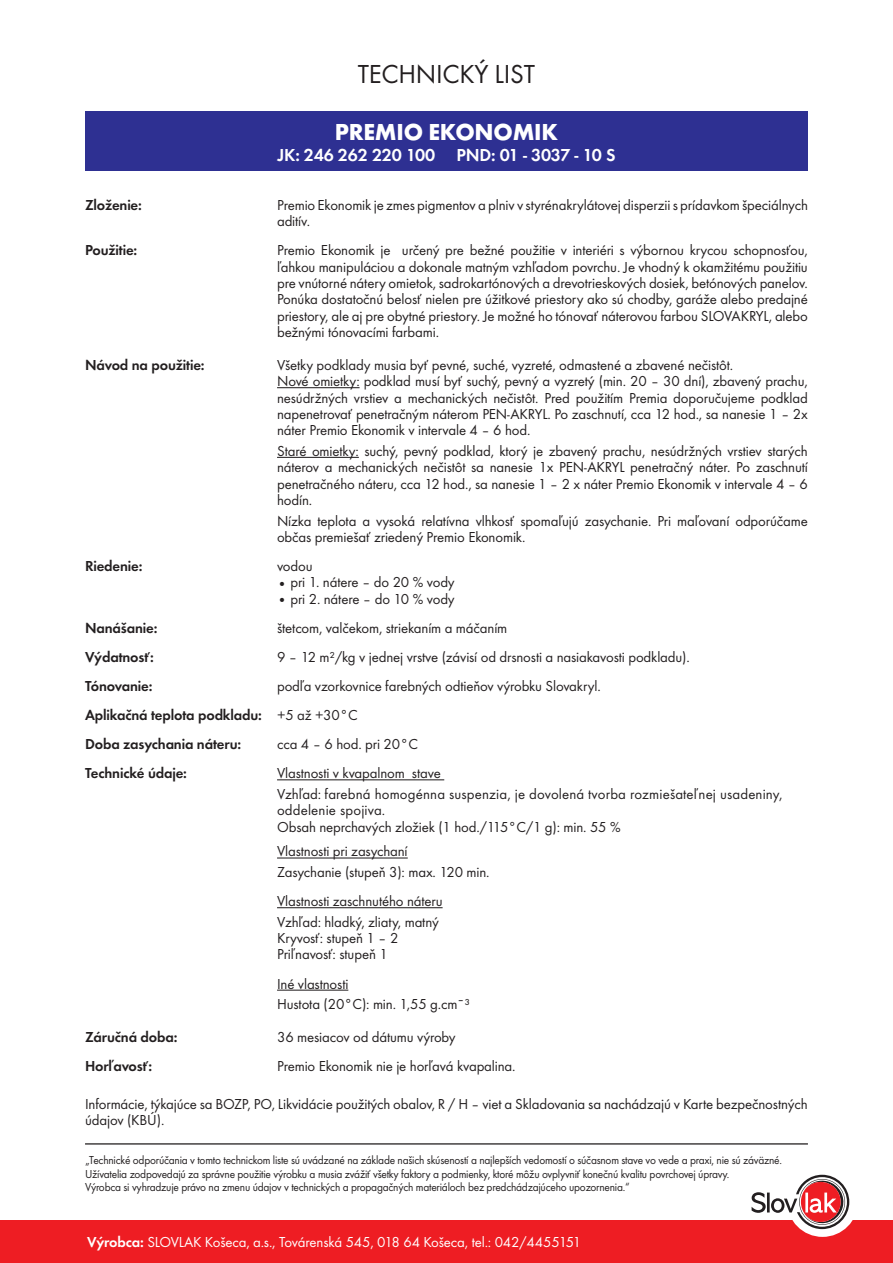
<style>
.page{position:relative;width:893px;height:1263px;background:#fff}
.page>*{position:absolute;margin:0;border:0;box-sizing:border-box;transform-origin:0 0}
.t1{font:27px "Futura TOT";letter-spacing:-.01em;color:#231f20}
.t2{font:700 24px "Futura TOT";letter-spacing:-.01em;color:#fff}
.t3{font:600 18px "Futura TOT";letter-spacing:-.01em;color:#fff}
.t4{font:15px/16.4px "Futura TOT";letter-spacing:-.01em;color:#231f20}
.t5{font:600 15px "Futura TOT";letter-spacing:-.01em;color:#231f20}
.t6{font:15px/20.5px "Futura TOT";letter-spacing:.01em;color:#231f20}
.t7{font:15px "Futura TOT";letter-spacing:-.01em;color:#fff}
.t8{font:12px/13.5px "Futura TOT";letter-spacing:-.02em;color:#231f20;scale:.95 1}
.s1{font-weight:600}
</style>
<div class="page">
<div style="left:85px;top:111px;width:723px;height:60px;background:#2e3092"></div>
<div style="left:0;top:1220px;width:893px;height:43px;background:#ee1d23"></div>
<hr style="left:277px;top:387px;width:83px;height:1px;background:#231f20">
<hr style="left:277px;top:457px;width:82px;height:1px;background:#231f20">
<hr style="left:277px;top:779px;width:167px;height:1px;background:#231f20">
<hr style="left:277px;top:857px;width:131px;height:1px;background:#231f20">
<hr style="left:277px;top:907px;width:166px;height:1px;background:#231f20">
<hr style="left:277px;top:990px;width:71px;height:1px;background:#231f20">
<hr style="left:85px;top:1143px;width:723px;height:1px;background:#231f20">
<div style="left:787px;top:1166px;width:71px;height:71px;background:#fff;border-radius:50%"></div>
<svg style="left:752px;top:1175px;width:97px;height:54px"></svg>
<h1 class="t1" style="left:358px;top:58px;width:179px">TECHNICKÝ LIST</h1>
<h2 class="t2" style="left:335px;top:117px;width:225px">PREMIO EKONOMIK</h2>
<p class="t3" style="left:277px;top:144px;width:339px">JK: 246 262 220 100 PND: 01 - 3037 - 10 S</p>
<p class="t5" style="left:85px;top:196px;width:58px">Zloženie:</p>
<p class="t4" style="left:277px;top:197px;width:532px">Premio Ekonomik je zmes pigmentov a plniv v styrénakrylátovej disperzii s prídavkom špeciálnych aditív.</p>
<p class="t5" style="left:85px;top:241px;width:54px">Použitie:</p>
<p class="t4" style="left:277px;top:242px;width:532px;text-align:justify">Premio Ekonomik je určený pre bežné použitie v interiéri s výbornou krycou schopnosťou, ľahkou manipuláciou a dokonale matným vzhľadom povrchu. Je vhodný k okamžitému použitiu pre vnútorné nátery omietok, sadrokartónových a drevotrieskových dosiek, betónových panelov.<br>Ponúka dostatočnú belosť nielen pre úžitkové priestory ako sú chodby, garáže alebo predajné priestory, ale aj pre obytné priestory. Je možné ho tónovať náterovou farbou SLOVAKRYL, alebo bežnými tónovacími farbami.</p>
<p class="t5" style="left:85px;top:356px;width:121px">Návod na použitie:</p>
<p class="t4" style="left:277px;top:357px;width:532px">Všetky podklady musia byť pevné, suché, vyzreté, odmastené a zbavené nečistôt.<br>Nové omietky: podklad musí byť suchý, pevný a vyzretý (min. 20 – 30 dní), zbavený prachu, nesúdržných vrstiev a mechanických nečistôt. Pred použitím Premia doporučujeme podklad napenetrovať penetračným náterom PEN-AKRYL. Po zaschnutí, cca 12 hod., sa nanesie 1 – 2x náter Premio Ekonomik v intervale 4 – 6 hod.</p>
<p class="t4" style="left:277px;top:443px;width:532px;text-align:justify">Staré omietky: suchý, pevný podklad, ktorý je zbavený prachu, nesúdržných vrstiev starých náterov a mechanických nečistôt sa nanesie 1x PEN-AKRYL penetračný náter. Po zaschnutí penetračného náteru, cca 12 hod., sa nanesie 1 – 2 x náter Premio Ekonomik v intervale 4 – 6 hodín.</p>
<p class="t4" style="left:277px;top:512px;width:532px">Nízka teplota a vysoká relatívna vlhkosť spomaľujú zasychanie. Pri maľovaní odporúčame občas premiešať zriedený Premio Ekonomik.</p>
<p class="t5" style="left:85px;top:557px;width:59px">Riedenie:</p>
<p class="t4" style="left:277px;top:558px;width:37px">vodou</p>
<p class="t4" style="left:277px;top:574px;width:179px">• pri 1. nátere – do 20 % vody</p>
<p class="t4" style="left:277px;top:590px;width:179px">• pri 2. nátere – do 10 % vody</p>
<p class="t5" style="left:85px;top:619px;width:74px">Nanášanie:</p>
<p class="t4" style="left:277px;top:619px;width:232px">štetcom, valčekom, striekaním a máčaním</p>
<p class="t5" style="left:85px;top:648px;width:70px">Výdatnosť:</p>
<p class="t4" style="left:277px;top:649px;width:414px">9 – 12 m²/kg v jednej vrstve (závisí od drsnosti a nasiakavosti podkladu).</p>
<p class="t5" style="left:85px;top:677px;width:69px">Tónovanie:</p>
<p class="t4" style="left:85px;top:671px;width:517px;line-height:29.1px;text-indent:192px">podľa vzorkovnice farebných odtieňov výrobku Slovakryl.<br><span class="s1">Aplikačná teplota podkladu:</span> +5 až +30°C<br><span class="s1">Doba zasychania náteru:</span></p>
<p class="t4" style="left:277px;top:736px;width:142px">cca 4 – 6 hod. pri 20°C</p>
<p class="t5" style="left:85px;top:764px;width:103px">Technické údaje:</p>
<p class="t6" style="left:277px;top:763px;width:507px">Vlastnosti v kvapalnom stave<br>Vzhľad: farebná homogénna suspenzia, je dovolená tvorba rozmiešateľnej usadeniny,</p>
<p class="t4" style="left:277px;top:802px;width:345px">oddelenie spojiva.<br>Obsah neprchavých zložiek (1 hod./115°C/1 g): min. 55 %</p>
<p class="t4" style="left:277px;top:841px;width:214px;line-height:20.5px">Vlastnosti pri zasychaní<br>Zasychanie (stupeň 3): max. 120 min.</p>
<p class="t4" style="left:277px;top:891px;width:167px;line-height:20.5px">Vlastnosti zaschnutého náteru<br>Vzhľad: hladký, zliaty, matný</p>
<p class="t4" style="left:277px;top:930px;width:123px">Kryvosť: stupeň 1 – 2<br>Priľnavosť: stupeň 1</p>
<p class="t4" style="left:277px;top:973px;width:195px;line-height:20.5px">Iné vlastnosti<br>Hustota (20°C): min. 1,55 g.cm¯³</p>
<p class="t5" style="left:85px;top:1028px;width:94px">Záručná doba:</p>
<p class="t4" style="left:277px;top:1028px;width:180px">36 mesiacov od dátumu výroby</p>
<p class="t5" style="left:85px;top:1057px;width:69px">Horľavosť:</p>
<p class="t4" style="left:277px;top:1058px;width:240px">Premio Ekonomik nie je horľavá kvapalina.</p>
<p class="t4" style="left:85px;top:1095px;width:724px">Informácie, týkajúce sa BOZP, PO, Likvidácie použitých obalov, R / H – viet a Skladovania sa nachádzajú v Karte bezpečnostných údajov (KBÚ).</p>
<p class="t8" style="left:85px;top:1153px;width:735px">„Technické odporúčania v tomto technickom liste sú uvádzané na základe našich skúseností a najlepších vedomostí o súčasnom stave vo vede a praxi, nie sú záväzné.<br>Užívatelia zodpovedajú za správne použitie výrobku a musia zvážiť všetky faktory a podmienky, ktoré môžu ovplyvniť konečnú kvalitu povrchovej úpravy.<br>Výrobca si vyhradzuje právo na zmenu údajov v technických a propagačných materiáloch bez predchádzajúceho upozornenia.“</p>
<p class="t7" style="left:87px;top:1233px;width:496px"><span class="s1">Výrobca:</span> SLOVLAK Košeca, a.s., Továrenská 545, 018 64 Košeca, tel.: 042/4455151</p>
</div>
